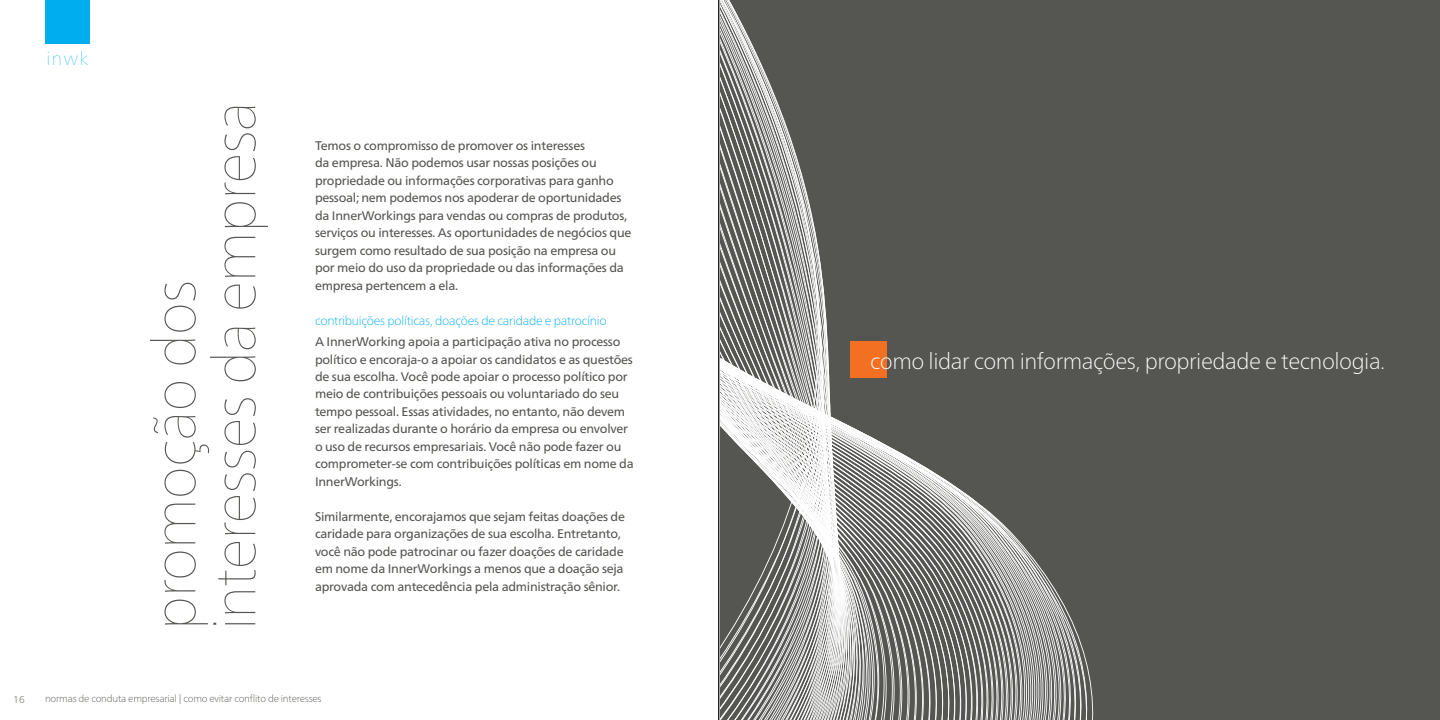
<style>
.page{position:relative;width:1440px;height:720px;background:#fff}
.page>*{position:absolute;margin:0;border:0;box-sizing:border-box;transform-origin:0 0}
.t1{font:200 60px/60px "Frutiger Neue LT Pro";letter-spacing:-.02em;color:#555552}
.t2{font:100 22.5px "Frutiger Neue LT Pro";letter-spacing:-.02em;color:#fff}
.t3{font:200 18.75px "Frutiger Neue LT Pro";color:#00aeef}
.t4{font:12.5px/17.5px "Frutiger Neue LT Pro";letter-spacing:-.02em;color:#555552}
.t5{font:100 12.5px "Frutiger Neue LT Pro";letter-spacing:-.02em;color:#00aeef}
.t6{font:100 10px "Frutiger Neue LT Pro";letter-spacing:-.02em;color:#555552}
</style>
<div class="page">
<div style="left:45px;top:0;width:45px;height:43px;background:#00aeef"></div>
<div style="left:720px;top:0;width:720px;height:720px;background:#555552"></div>
<svg style="left:720px;top:0;width:374px;height:720px"></svg>
<div style="left:851px;top:342px;width:36px;height:36px;background:#f36f21"></div>
<hr style="left:718px;top:0;width:1px;height:720px;background:#000">
<h3 class="t3" style="left:47px;top:48px;width:43px">inwk</h3>
<h1 class="t1" style="left:144px;top:630px;width:530px;rotate:-90deg">promoção dos interesses da empresa</h1>
<p class="t4" style="left:315px;top:136px;width:318px">Temos o compromisso de promover os interesses<br>da empresa. Não podemos usar nossas posições ou propriedade ou informações corporativas para ganho pessoal; nem podemos nos apoderar de oportunidades da InnerWorkings para vendas ou compras de produtos, serviços ou interesses. As oportunidades de negócios que surgem como resultado de sua posição na empresa ou por meio do uso da propriedade ou das informações da empresa pertencem a ela.</p>
<p class="t5" style="left:315px;top:313px;width:293px">contribuições políticas, doações de caridade e patrocínio</p>
<p class="t4" style="left:315px;top:333px;width:320px">A InnerWorking apoia a participação ativa no processo político e encoraja-o a apoiar os candidatos e as questões de sua escolha. Você pode apoiar o processo político por meio de contribuições pessoais ou voluntariado do seu tempo pessoal. Essas atividades, no entanto, não devem ser realizadas durante o horário da empresa ou envolver o uso de recursos empresariais. Você não pode fazer ou comprometer-se com contribuições políticas em nome da InnerWorkings.</p>
<p class="t4" style="left:315px;top:508px;width:312px">Similarmente, encorajamos que sejam feitas doações de caridade para organizações de sua escolha. Entretanto, você não pode patrocinar ou fazer doações de caridade em nome da InnerWorkings a menos que a doação seja aprovada com antecedência pela administração sênior.</p>
<p class="t6" style="left:13px;top:694px;width:13px">16</p>
<p class="t6" style="left:45px;top:693px;width:278px">normas de conduta empresarial | como evitar conflito de interesses</p>
<h2 class="t2" style="left:870px;top:347px;width:517px">como lidar com informações, propriedade e tecnologia.</h2>
</div>
